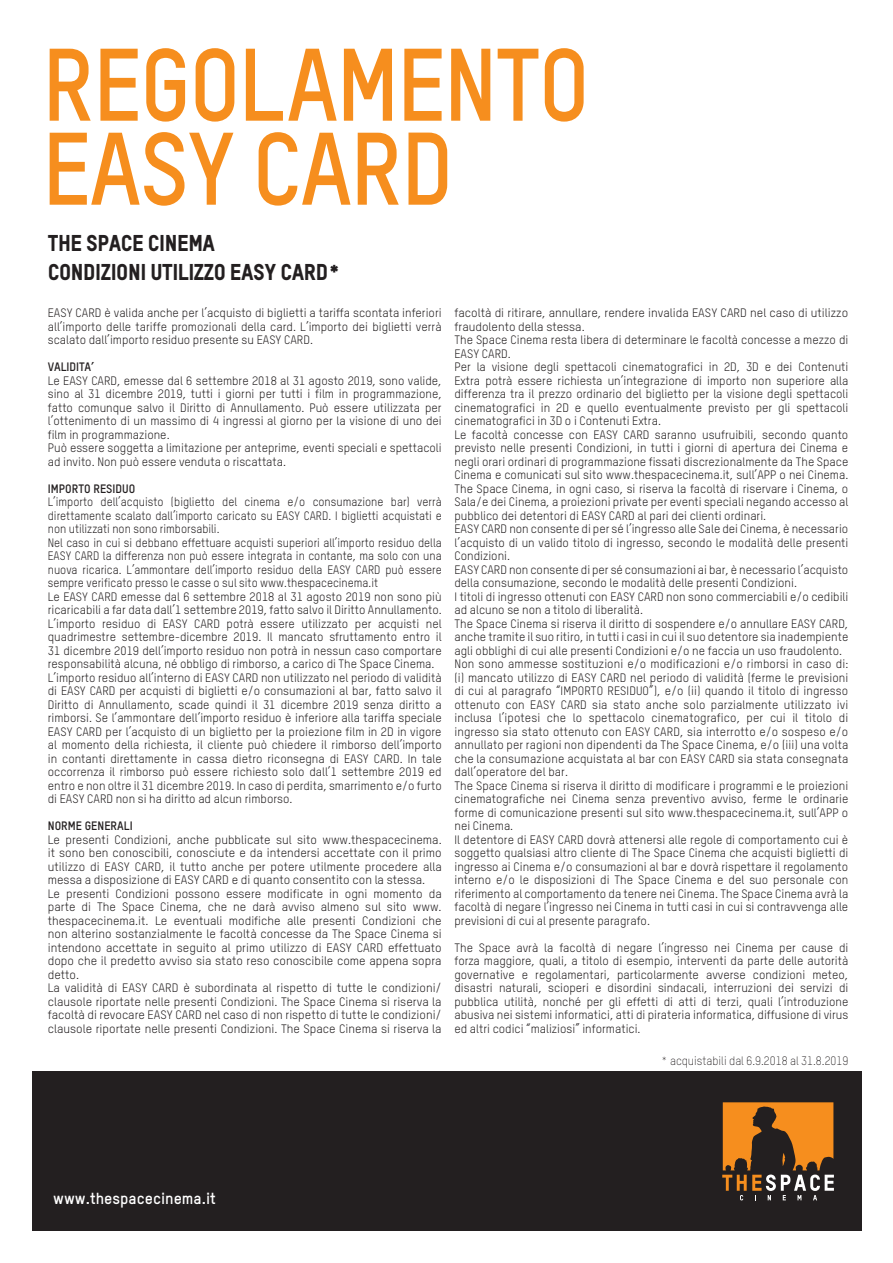
<style>
.page{position:relative;width:893px;height:1263px;background:#fff}
.page>*{position:absolute;margin:0;border:0;box-sizing:border-box;transform-origin:0 0}
.t1{font:700 100.95px "TSTAR";letter-spacing:-.02em;color:#f68e1e;scale:.93 1}
.t2{font:22.5px "TSTAR Headline";letter-spacing:-.02em;color:#231f20}
.t3{font:700 15.75px "TSTAR";color:#fff}
.Normale{font:12px/13.5px "TSTAR";color:#231f20;text-align:justify}
.Normale-2{font:12px/13.5px "TSTAR";color:#231f20;text-align:justify;scale:.95 1}
.Normale-3{font:700 12px "TSTAR";color:#231f20}
.Normale-4{font:300 12px "TSTAR";color:#231f20;scale:.95 1}
</style>
<div class="page">
<div style="left:32px;top:1071px;width:829px;height:160px;background:#231f20"></div>
<svg style="left:722px;top:1102px;width:112px;height:98px"></svg>
<p class="t1" style="left:43px;top:21px;width:590px">REGOLAMENTO</p>
<p class="t1" style="left:43px;top:105px;width:443px">EASY CARD</p>
<p class="t2" style="left:48px;top:229px;width:169px">THE SPACE CINEMA</p>
<p class="t2" style="left:48px;top:258px;width:295px">CONDIZIONI UTILIZZO EASY CARD*</p>
<p class="Normale" style="left:48px;top:306px;width:395px">EASY CARD è valida anche per l’acquisto di biglietti a tariffa scontata inferiori all’importo delle tariffe promozionali della card. L’importo dei biglietti verrà scalato dall’importo residuo presente su EASY CARD.</p>
<p class="Normale-3" style="left:48px;top:359px;width:48px">VALIDITA’</p>
<p class="Normale" style="left:48px;top:373px;width:395px">Le EASY CARD, emesse dal 6 settembre 2018 al 31 agosto 2019, sono valide, sino al 31 dicembre 2019, tutti i giorni per tutti i film in programmazione, fatto comunque salvo il Diritto di Annullamento. Può essere utilizzata per l’ottenimento di un massimo di 4 ingressi al giorno per la visione di uno dei film in programmazione.</p>
<p class="Normale" style="left:48px;top:441px;width:395px">Può essere soggetta a limitazione per anteprime, eventi speciali e spettacoli ad invito. Non può essere venduta o riscattata.</p>
<p class="Normale-3" style="left:48px;top:481px;width:89px">IMPORTO RESIDUO</p>
<p class="Normale-2" style="left:48px;top:495px;width:416px">L’importo dell’acquisto (biglietto del cinema e/o consumazione bar) verrà direttamente scalato dall’importo caricato su EASY CARD. I biglietti acquistati e non utilizzati non sono rimborsabili.</p>
<p class="Normale-2" style="left:48px;top:535px;width:416px">Nel caso in cui si debbano effettuare acquisti superiori all’importo residuo della EASY CARD la differenza non può essere integrata in contante, ma solo con una nuova ricarica. L’ammontare dell’importo residuo della EASY CARD può essere sempre verificato presso le casse o sul sito www.thespacecinema.it</p>
<p class="Normale" style="left:48px;top:589px;width:395px">Le EASY CARD emesse dal 6 settembre 2018 al 31 agosto 2019 non sono più ricaricabili a far data dall’1 settembre 2019, fatto salvo il Diritto Annullamento.<br>L’importo residuo di EASY CARD potrà essere utilizzato per acquisti nel quadrimestre settembre-dicembre 2019. Il mancato sfruttamento entro il 31 dicembre 2019 dell’importo residuo non potrà in nessun caso comportare responsabilità alcuna, né obbligo di rimborso, a carico di The Space Cinema.</p>
<p class="Normale" style="left:48px;top:670px;width:395px">L’importo residuo all’interno di EASY CARD non utilizzato nel periodo di validità di EASY CARD per acquisti di biglietti e/o consumazioni al bar, fatto salvo il Diritto di Annullamento, scade quindi il 31 dicembre 2019 senza diritto a rimborsi. Se l’ammontare dell’importo residuo è inferiore alla tariffa speciale EASY CARD per l’acquisto di un biglietto per la proiezione film in 2D in vigore al momento della richiesta, il cliente può chiedere il rimborso dell’importo in contanti direttamente in cassa dietro riconsegna di EASY CARD. In tale occorrenza il rimborso può essere richiesto solo dall’1 settembre 2019 ed entro e non oltre il 31 dicembre 2019. In caso di perdita, smarrimento e/o furto di EASY CARD non si ha diritto ad alcun rimborso.</p>
<p class="Normale-3" style="left:48px;top:818px;width:86px">NORME GENERALI</p>
<p class="Normale" style="left:48px;top:832px;width:395px">Le presenti Condizioni, anche pubblicate sul sito www.thespacecinema. it sono ben conoscibili, conosciute e da intendersi accettate con il primo utilizzo di EASY CARD, il tutto anche per potere utilmente procedere alla messa a disposizione di EASY CARD e di quanto consentito con la stessa.</p>
<p class="Normale" style="left:48px;top:886px;width:395px">Le presenti Condizioni possono essere modificate in ogni momento da parte di The Space Cinema, che ne darà avviso almeno sul sito www. thespacecinema.it. Le eventuali modifiche alle presenti Condizioni che non alterino sostanzialmente le facoltà concesse da The Space Cinema si intendono accettate in seguito al primo utilizzo di EASY CARD effettuato dopo che il predetto avviso sia stato reso conoscibile come appena sopra detto.</p>
<p class="Normale" style="left:48px;top:981px;width:395px">La validità di EASY CARD è subordinata al rispetto di tutte le condizioni/ clausole riportate nelle presenti Condizioni. The Space Cinema si riserva la facoltà di revocare EASY CARD nel caso di non rispetto di tutte le condizioni/ clausole riportate nelle presenti Condizioni. The Space Cinema si riserva la</p>
<p class="Normale" style="left:454px;top:306px;width:395px">facoltà di ritirare, annullare, rendere invalida EASY CARD nel caso di utilizzo fraudolento della stessa.</p>
<p class="Normale" style="left:454px;top:333px;width:395px">The Space Cinema resta libera di determinare le facoltà concesse a mezzo di<br>EASY CARD.</p>
<p class="Normale" style="left:454px;top:360px;width:395px">Per la visione degli spettacoli cinematografici in 2D, 3D e dei Contenuti Extra potrà essere richiesta un’integrazione di importo non superiore alla differenza tra il prezzo ordinario del biglietto per la visione degli spettacoli cinematografici in 2D e quello eventualmente previsto per gli spettacoli cinematografici in 3D o i Contenuti Extra.</p>
<p class="Normale" style="left:454px;top:427px;width:395px">Le facoltà concesse con EASY CARD saranno usufruibili, secondo quanto previsto nelle presenti Condizioni, in tutti i giorni di apertura dei Cinema e negli orari ordinari di programmazione fissati discrezionalmente da The Space Cinema e comunicati sul sito www.thespacecinema.it, sull’APP o nei Cinema.<br>The Space Cinema, in ogni caso, si riserva la facoltà di riservare i Cinema, o Sala/e dei Cinema, a proiezioni private per eventi speciali negando accesso al pubblico dei detentori di EASY CARD al pari dei clienti ordinari.</p>
<p class="Normale" style="left:454px;top:522px;width:395px">EASY CARD non consente di per sé l’ingresso alle Sale dei Cinema, è necessario l’acquisto di un valido titolo di ingresso, secondo le modalità delle presenti Condizioni.</p>
<p class="Normale" style="left:454px;top:562px;width:395px">EASY CARD non consente di per sé consumazioni ai bar, è necessario l’acquisto della consumazione, secondo le modalità delle presenti Condizioni.</p>
<p class="Normale" style="left:454px;top:589px;width:395px">I titoli di ingresso ottenuti con EASY CARD non sono commerciabili e/o cedibili ad alcuno se non a titolo di liberalità.</p>
<p class="Normale" style="left:454px;top:616px;width:395px">The Space Cinema si riserva il diritto di sospendere e/o annullare EASY CARD, anche tramite il suo ritiro, in tutti i casi in cui il suo detentore sia inadempiente agli obblighi di cui alle presenti Condizioni e/o ne faccia un uso fraudolento.</p>
<p class="Normale" style="left:454px;top:657px;width:395px">Non sono ammesse sostituzioni e/o modificazioni e/o rimborsi in caso di: (i) mancato utilizzo di EASY CARD nel periodo di validità (ferme le previsioni di cui al paragrafo “IMPORTO RESIDUO”), e/o (ii) quando il titolo di ingresso ottenuto con EASY CARD sia stato anche solo parzialmente utilizzato ivi inclusa l’ipotesi che lo spettacolo cinematografico, per cui il titolo di ingresso sia stato ottenuto con EASY CARD, sia interrotto e/o sospeso e/o annullato per ragioni non dipendenti da The Space Cinema, e/o (iii) una volta che la consumazione acquistata al bar con EASY CARD sia stata consegnata dall’operatore del bar.</p>
<p class="Normale" style="left:454px;top:778px;width:395px">The Space Cinema si riserva il diritto di modificare i programmi e le proiezioni cinematografiche nei Cinema senza preventivo avviso, ferme le ordinarie forme di comunicazione presenti sul sito www.thespacecinema.it, sull’APP o nei Cinema.</p>
<p class="Normale" style="left:454px;top:832px;width:395px">Il detentore di EASY CARD dovrà attenersi alle regole di comportamento cui è soggetto qualsiasi altro cliente di The Space Cinema che acquisti biglietti di ingresso ai Cinema e/o consumazioni al bar e dovrà rispettare il regolamento interno e/o le disposizioni di The Space Cinema e del suo personale con riferimento al comportamento da tenere nei Cinema. The Space Cinema avrà la facoltà di negare l’ingresso nei Cinema in tutti casi in cui si contravvenga alle previsioni di cui al presente paragrafo.</p>
<p class="Normale" style="left:454px;top:940px;width:395px">The Space avrà la facoltà di negare l’ingresso nei Cinema per cause di forza maggiore, quali, a titolo di esempio, interventi da parte delle autorità governative e regolamentari, particolarmente avverse condizioni meteo, disastri naturali, scioperi e disordini sindacali, interruzioni dei servizi di pubblica utilità, nonché per gli effetti di atti di terzi, quali l’introduzione abusiva nei sistemi informatici, atti di pirateria informatica, diffusione di virus ed altri codici “maliziosi” informatici.</p>
<p class="Normale-4" style="left:661px;top:1053px;width:199px">* acquistabili dal 6.9.2018 al 31.8.2019</p>
<p class="t3" style="left:53px;top:1188px;width:164px">www.thespacecinema.it</p>
</div>
